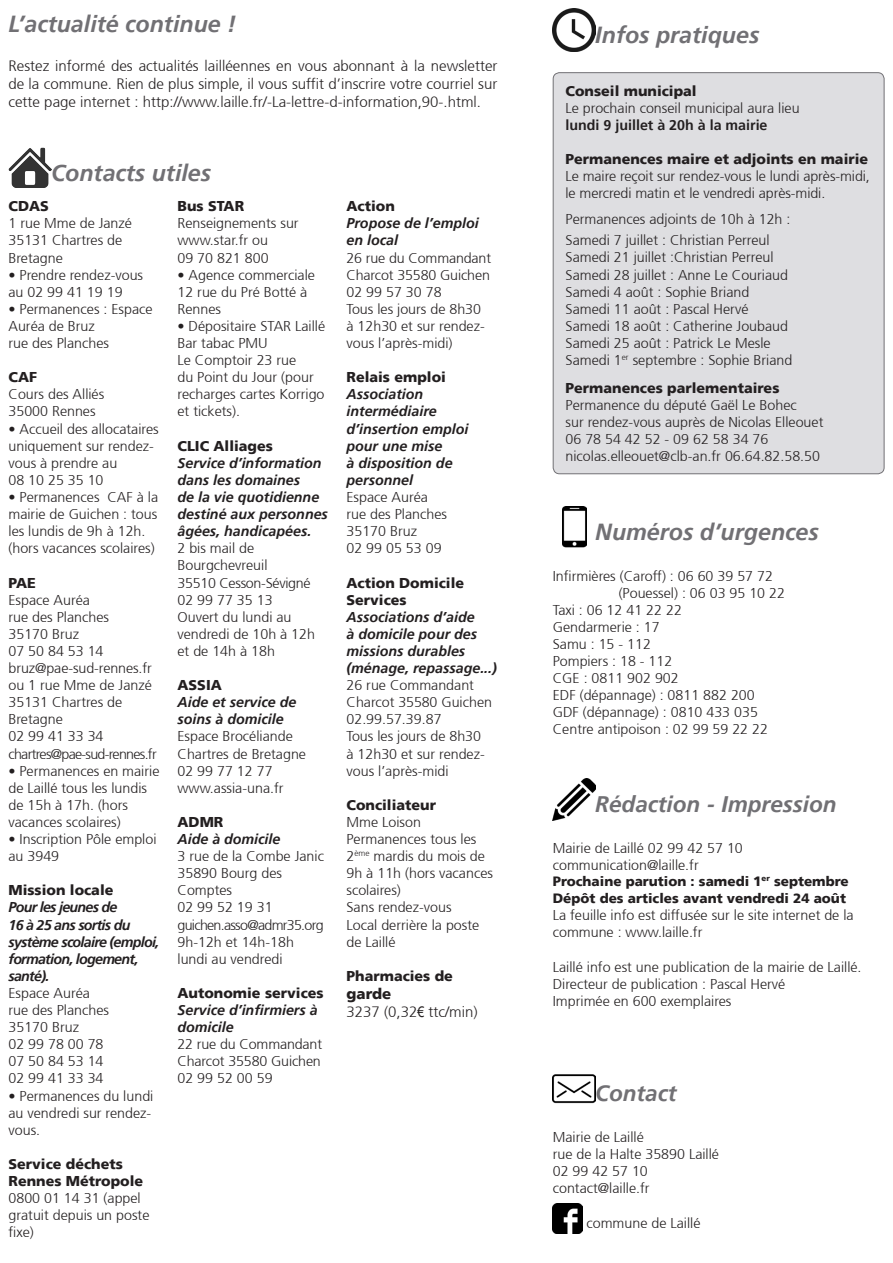
<style>
.page{position:relative;width:893px;height:1263px;background:#fff}
.page>*{position:absolute;margin:0;border:0;box-sizing:border-box;transform-origin:0 0}
.t1{font:italic 700 23.25px "Frutiger 66";color:#717074}
.t2{font:italic 700 22.5px "Frutiger 66";color:#717074}
.t3{font:300 15px/18px "Frutiger 45";color:#231f20;text-align:justify}
.t4{font:900 15px "Frutiger 75";color:#231f20}
.t5{font:300 14.25px/17.1px "Frutiger 45";color:#231f20}
.t6{font:italic 700 14.25px/17.1px "Frutiger 66";color:#231f20}
.t7{font:900 14.25px/17.1px "Frutiger 75";color:#231f20}
.t8{font:italic 700 14.25px/17.1px "Frutiger 66";letter-spacing:-.05em;color:#231f20}
.t9{font:700 14.25px "Frutiger 65";color:#231f20}
.t10{font:900 13.5px/17.1px "Frutiger 75";color:#231f20}
.s1{font-family:"Arial Narrow";font-weight:400}
</style>
<div class="page">
<img style="left:9px;top:147px;width:42px;height:40px">
<div style="left:553px;top:73px;width:331px;height:401px;background:#dedee1;border-radius:6px"></div>
<div style="left:553px;top:72px;width:331px;height:402px;border:1px solid #717074;border-radius:6px"></div>
<img style="left:553px;top:9px;width:42px;height:42px">
<img style="left:562px;top:506px;width:24px;height:42px">
<img style="left:553px;top:778px;width:42px;height:43px">
<img style="left:553px;top:1074px;width:42px;height:30px">
<img style="left:553px;top:1203px;width:30px;height:30px">
<h1 class="t1" style="left:9px;top:10px;width:229px">L’actualité continue !</h1>
<p class="t3" style="left:9px;top:57px;width:490px">Restez informé des actualités lailléennes en vous abonnant à la newsletter de la commune. Rien de plus simple, il vous suffit d’inscrire votre courriel sur cette page internet : http://www.laille.fr/-La-lettre-d-information,90-.html.</p>
<h1 class="t1" style="left:51px;top:159px;width:162px">Contacts utiles</h1>
<p class="t7" style="left:9px;top:198px;width:42px">CDAS</p>
<p class="t5" style="left:9px;top:215px;width:125px">1 rue Mme de Janzé<br>35131 Chartres de<br>Bretagne</p>
<p class="t5" style="left:9px;top:266px;width:136px">• Prendre rendez-vous au 02 99 41 19 19</p>
<p class="t5" style="left:9px;top:301px;width:146px">• Permanences : Espace<br>Auréa de Bruz<br>rue des Planches</p>
<p class="t7" style="left:9px;top:369px;width:30px">CAF</p>
<p class="t5" style="left:9px;top:386px;width:97px">Cours des Alliés<br>35000 Rennes</p>
<p class="t5" style="left:9px;top:420px;width:152px">• Accueil des allocataires uniquement sur rendez&shy;vous à prendre au<br>08 10 25 35 10</p>
<p class="t5" style="left:9px;top:489px;width:151px">• Permanences CAF à la mairie de Guichen : tous les lundis de 9h à 12h. (hors vacances scolaires)</p>
<p class="t7" style="left:9px;top:574px;width:29px">PAE</p>
<p class="t5" style="left:9px;top:591px;width:150px">Espace Auréa<br>rue des Planches<br>35170 Bruz<br>07 50 84 53 14 bruz@pae-sud-rennes.fr ou 1 rue Mme de Janzé<br>35131 Chartres de<br>Bretagne<br>02 99 41 33 34 chartres@pae-sud-rennes.fr</p>
<p class="t5" style="left:9px;top:762px;width:152px">• Permanences en mairie de Laillé tous les lundis de 15h à 17h. (hors vacances scolaires)</p>
<p class="t5" style="left:9px;top:831px;width:150px">• Inscription Pôle emploi au 3949</p>
<p class="t7" style="left:9px;top:882px;width:106px">Mission locale</p>
<p class="t8" style="left:9px;top:899px;width:152px">Pour les jeunes de<br>16 à 25 ans sortis du système scolaire (emploi, formation, logement, santé).</p>
<p class="t5" style="left:9px;top:985px;width:102px">Espace Auréa rue des Planches<br>35170 Bruz<br>02 99 78 00 78<br>07 50 84 53 14<br>02 99 41 33 34</p>
<p class="t5" style="left:9px;top:1087px;width:146px">• Permanences du lundi au vendredi sur rendez&shy;vous.</p>
<p class="t7" style="left:9px;top:1155px;width:136px">Service déchets<br>Rennes Métropole</p>
<p class="t5" style="left:9px;top:1190px;width:142px">0800 01 14 31 (appel gratuit depuis un poste fixe)</p>
<p class="t7" style="left:177px;top:198px;width:68px">Bus STAR</p>
<p class="t5" style="left:177px;top:215px;width:123px">Renseignements sur www.star.fr ou<br>09 70 821 800</p>
<p class="t5" style="left:177px;top:266px;width:139px">• Agence commerciale<br>12 rue du Pré Botté à<br>Rennes</p>
<p class="t5" style="left:177px;top:318px;width:149px">• Dépositaire STAR Laillé<br>Bar tabac PMU<br>Le Comptoir 23 rue<br>du Point du Jour (pour recharges cartes Korrigo et tickets).</p>
<p class="t7" style="left:177px;top:437px;width:97px">CLIC Alliages</p>
<p class="t6" style="left:177px;top:454px;width:152px">Service d’information dans les domaines<br>de la vie quotidienne destiné aux personnes âgées, handicapées.</p>
<p class="t5" style="left:177px;top:540px;width:139px">2 bis mail de<br>Bourgchevreuil<br>35510 Cesson-Sévigné<br>02 99 77 35 13<br>Ouvert du lundi au vendredi de 10h à 12h et de 14h à 18h</p>
<p class="t7" style="left:177px;top:676px;width:46px">ASSIA</p>
<p class="t6" style="left:177px;top:694px;width:120px">Aide et service de soins à domicile</p>
<p class="t5" style="left:177px;top:728px;width:130px">Espace Brocéliande<br>Chartres de Bretagne<br>02 99 77 12 77 www.assia-una.fr</p>
<p class="t7" style="left:177px;top:813px;width:47px">ADMR</p>
<p class="t6" style="left:177px;top:831px;width:104px">Aide à domicile</p>
<p class="t5" style="left:177px;top:848px;width:148px">3 rue de la Combe Janic<br>35890 Bourg des<br>Comptes<br>02 99 52 19 31 guichen.asso@admr35.org<br>9h-12h et 14h-18h lundi au vendredi</p>
<p class="t7" style="left:177px;top:984px;width:148px">Autonomie services</p>
<p class="t6" style="left:177px;top:1002px;width:142px">Service d’infirmiers à domicile</p>
<p class="t5" style="left:177px;top:1036px;width:146px;text-align:justify">22 rue du Commandant Charcot 35580 Guichen 02 99 52 00 59</p>
<p class="t7" style="left:346px;top:198px;width:50px">Action</p>
<p class="t6" style="left:346px;top:215px;width:134px">Propose de l’emploi en local</p>
<p class="t5" style="left:346px;top:249px;width:146px">26 rue du Commandant<br>Charcot 35580 Guichen<br>02 99 57 30 78<br>Tous les jours de 8h30 à 12h30 et sur rendez&shy;vous l’après-midi)</p>
<p class="t7" style="left:346px;top:369px;width:101px">Relais emploi</p>
<p class="t6" style="left:346px;top:386px;width:123px">Association intermédiaire d’insertion emploi pour une mise<br>à disposition de personnel</p>
<p class="t5" style="left:346px;top:489px;width:102px">Espace Auréa rue des Planches<br>35170 Bruz<br>02 99 05 53 09</p>
<p class="t7" style="left:346px;top:574px;width:119px">Action Domicile<br>Services</p>
<p class="t6" style="left:346px;top:608px;width:152px">Associations d’aide<br>à domicile pour des missions durables (ménage, repassage...)</p>
<p class="t5" style="left:346px;top:677px;width:147px">26 rue Commandant<br>Charcot 35580 Guichen<br>02.99.57.39.87<br>Tous les jours de 8h30<br>à 12h30 et sur rendez&shy;vous l’après-midi</p>
<p class="t7" style="left:346px;top:796px;width:91px">Conciliateur</p>
<p class="t5" style="left:346px;top:814px;width:148px">Mme Loison<br>Permanences tous les<br>2<sup>ème</sup> mardis du mois de<br>9h à 11h (hors vacances scolaires)<br>Sans rendez-vous<br>Local derrière la poste de Laillé</p>
<p class="t7" style="left:346px;top:967px;width:108px">Pharmacies de</p>
<p class="t4" style="left:346px;top:984px;width:46px">garde</p>
<p class="t3" style="left:346px;top:1003px;width:133px">3237 (0,32<span class="s1">€</span> ttc/min)</p>
<h1 class="t1" style="left:595px;top:21px;width:166px">Infos pratiques</h1>
<p class="t7" style="left:566px;top:82px;width:133px">Conseil municipal</p>
<p class="t5" style="left:566px;top:100px;width:236px">Le prochain conseil municipal aura lieu</p>
<p class="t9" style="left:566px;top:117px;width:203px">lundi 9 juillet à 20h à la mairie</p>
<p class="t7" style="left:566px;top:151px;width:304px">Permanences maire et adjoints en mairie</p>
<p class="t5" style="left:566px;top:168px;width:306px">Le maire reçoit sur rendez-vous le lundi après-midi, le mercredi matin et le vendredi après-midi.</p>
<p class="t5" style="left:566px;top:209px;width:226px;line-height:21.3px">Permanences adjoints de 10h à 12h :<br>Samedi 7 juillet : Christian Perreul</p>
<p class="t5" style="left:566px;top:249px;width:228px">Samedi 21 juillet :Christian Perreul Samedi 28 juillet : Anne Le Couriaud Samedi 4 août : Sophie Briand Samedi 11 août : Pascal Hervé Samedi 18 août : Catherine Joubaud Samedi 25 août : Patrick Le Mesle Samedi 1<sup>er</sup> septembre : Sophie Briand</p>
<p class="t7" style="left:566px;top:379px;width:215px">Permanences parlementaires</p>
<p class="t5" style="left:566px;top:397px;width:259px">Permanence du député Gaël Le Bohec<br>sur rendez-vous auprès de Nicolas Elleouet 06 78 54 42 52 - 09 62 58 34 76 nicolas.elleouet@clb-an.fr 06.64.82.58.50</p>
<h1 class="t1" style="left:595px;top:518px;width:225px">Numéros d’urgences</h1>
<p class="t5" style="left:553px;top:567px;width:222px">Infirmières (Caroff) : 06 60 39 57 72</p>
<p class="t5" style="left:619px;top:584px;width:168px">(Pouessel) : 06 03 95 10 22</p>
<p class="t5" style="left:553px;top:601px;width:131px">Taxi : 06 12 41 22 22</p>
<p class="t5" style="left:553px;top:618px;width:108px">Gendarmerie : 17</p>
<p class="t5" style="left:553px;top:636px;width:100px">Samu : 15 - 112</p>
<p class="t5" style="left:553px;top:653px;width:121px">Pompiers : 18 - 112</p>
<p class="t5" style="left:553px;top:670px;width:127px">CGE : 0811 902 902</p>
<p class="t5" style="left:553px;top:687px;width:203px">EDF (dépannage) : 0811 882 200</p>
<p class="t5" style="left:553px;top:704px;width:207px">GDF (dépannage) : 0810 433 035</p>
<p class="t5" style="left:553px;top:721px;width:217px">Centre antipoison : 02 99 59 22 22</p>
<h2 class="t2" style="left:595px;top:791px;width:243px">Rédaction - Impression</h2>
<p class="t5" style="left:553px;top:839px;width:192px">Mairie de Laillé 02 99 42 57 10 communication@laille.fr</p>
<p class="t10" style="left:553px;top:873px;width:297px">Prochaine parution : samedi 1<sup>er</sup> septembre<br>Dépôt des articles avant vendredi 24 août</p>
<p class="t5" style="left:553px;top:907px;width:302px">La feuille info est diffusée sur le site internet de la commune : www.laille.fr</p>
<p class="t5" style="left:553px;top:958px;width:310px">Laillé info est une publication de la mairie de Laillé.<br>Directeur de publication : Pascal Hervé<br>Imprimée en 600 exemplaires</p>
<h2 class="t2" style="left:595px;top:1080px;width:83px">Contact</h2>
<p class="t5" style="left:553px;top:1128px;width:168px">Mairie de Laillé<br>rue de la Halte 35890 Laillé<br>02 99 42 57 10 contact@laille.fr</p>
<p class="t5" style="left:586px;top:1215px;width:115px">commune de Laillé</p>
</div>
